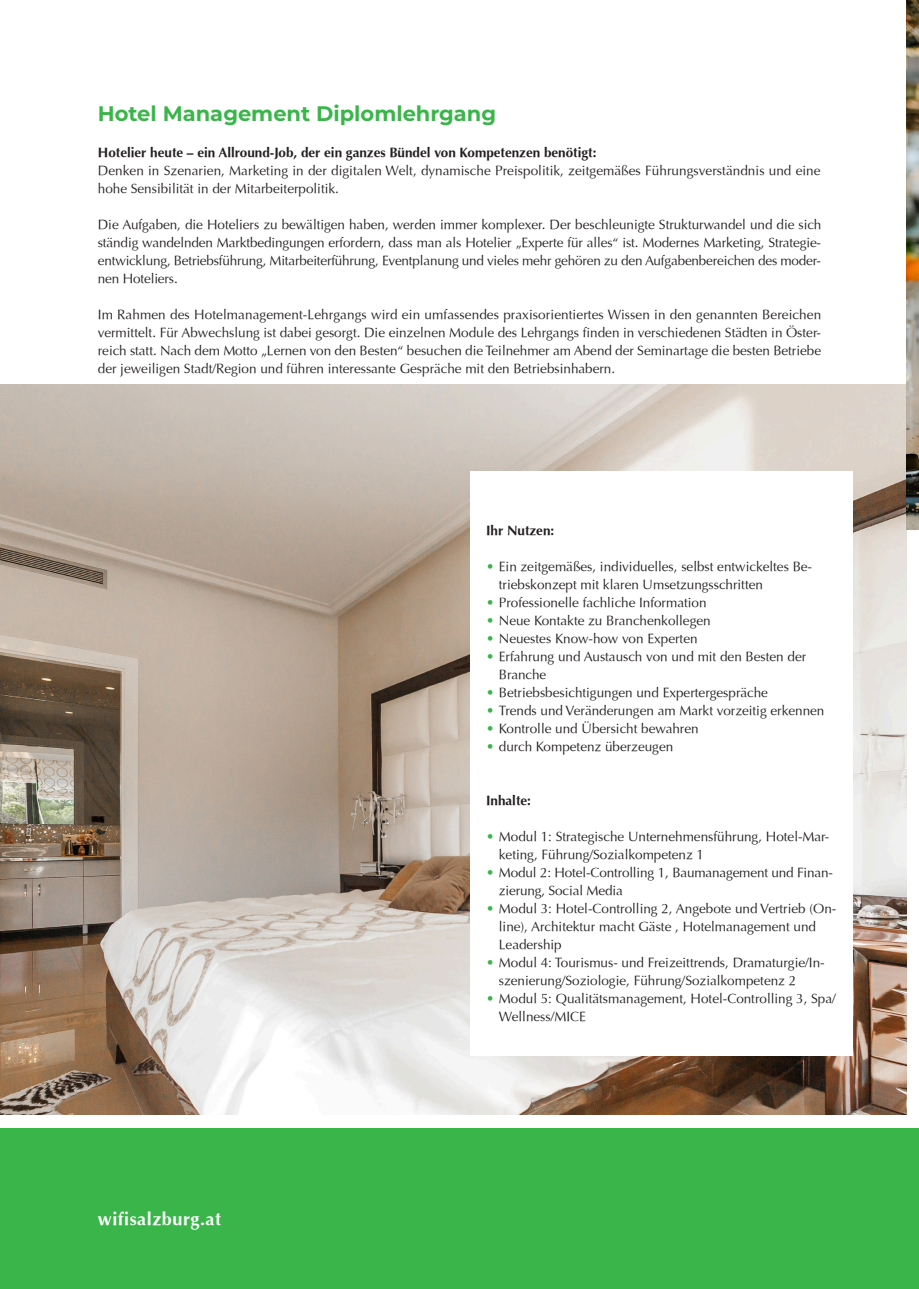
<style>
.page{position:relative;width:919px;height:1289px;background:#fff}
.page>*{position:absolute;margin:0;border:0;box-sizing:border-box;transform-origin:0 0}
._6_copy_8pt{font:700 21px "Montserrat";color:#3ab54a}
.t1{font:700 18px "Optima";letter-spacing:.03em;color:#fff}
._6_copy_8pt-2{font:13.5px/18px "Optima";color:#231f20}
._6_copy_8pt-3{font:700 13.5px "Optima";color:#231f20}
.s1{color:#3ab54a}
</style>
<div class="page">
<img style="left:0;top:385px;width:906px;height:729px">
<div style="left:470px;top:471px;width:383px;height:585px;background:#fff"></div>
<div style="left:1px;top:1128px;width:917px;height:160px;background:#3ab54a"></div>
<img style="left:906px;top:0;width:12px;height:529px">
<p class="_6_copy_8pt" style="left:98px;top:98px;width:400px">Hotel Management Diplomlehrgang</p>
<p class="_6_copy_8pt-3" style="left:98px;top:144px;width:500px">Hotelier heute – ein Allround-Job, der ein ganzes Bündel von Kompetenzen benötigt:</p>
<p class="_6_copy_8pt-2" style="left:98px;top:161px;width:724px">Denken in Szenarien, Marketing in der digitalen Welt, dynamische Preispolitik, zeitgemäßes Führungsverständnis und eine hohe Sensibilität in der Mitarbeiterpolitik.</p>
<p class="_6_copy_8pt-2" style="left:98px;top:215px;width:725px;text-align:justify">Die Aufgaben, die Hoteliers zu bewältigen haben, werden immer komplexer. Der beschleunigte Strukturwandel und die sich ständig wandelnden Marktbedingungen erfordern, dass man als Hotelier „Experte für alles“ ist. Modernes Marketing, Strategie&shy;entwicklung, Betriebsführung, Mitarbeiterführung, Eventplanung und vieles mehr gehören zu den Aufgabenbereichen des moder&shy;nen Hoteliers.</p>
<p class="_6_copy_8pt-2" style="left:98px;top:305px;width:724px;text-align:justify">Im Rahmen des Hotelmanagement-Lehrgangs wird ein umfassendes praxisorientiertes Wissen in den genannten Bereichen vermittelt. Für Abwechslung ist dabei gesorgt. Die einzelnen Module des Lehrgangs finden in verschiedenen Städten in Öster&shy;reich statt. Nach dem Motto „Lernen von den Besten“ besuchen die Teilnehmer am Abend der Seminartage die besten Betriebe der jeweiligen Stadt/Region und führen interessante Gespräche mit den Betriebsinhabern.</p>
<p class="_6_copy_8pt-3" style="left:486px;top:522px;width:70px">Ihr Nutzen:</p>
<p class="_6_copy_8pt-2" style="left:499px;top:557px;width:315px;text-indent:-13px"><span class="s1">•</span> Ein zeitgemäßes, individuelles, selbst entwickeltes Be&shy;triebskonzept mit klaren Umsetzungsschritten</p>
<p class="_6_copy_8pt-2" style="left:486px;top:593px;width:222px"><span class="s1">•</span> Professionelle fachliche Information</p>
<p class="_6_copy_8pt-2" style="left:486px;top:611px;width:226px"><span class="s1">•</span> Neue Kontakte zu Branchenkollegen</p>
<p class="_6_copy_8pt-2" style="left:486px;top:629px;width:213px"><span class="s1">•</span> Neuestes Know-how von Experten</p>
<p class="_6_copy_8pt-2" style="left:499px;top:647px;width:309px;text-indent:-13px"><span class="s1">•</span> Erfahrung und Austausch von und mit den Besten der<br>Branche</p>
<p class="_6_copy_8pt-2" style="left:486px;top:683px;width:283px"><span class="s1">•</span> Betriebsbesichtigungen und Expertergespräche</p>
<p class="_6_copy_8pt-2" style="left:486px;top:701px;width:340px"><span class="s1">•</span> Trends und Veränderungen am Markt vorzeitig erkennen</p>
<p class="_6_copy_8pt-2" style="left:486px;top:719px;width:214px"><span class="s1">•</span> Kontrolle und Übersicht bewahren</p>
<p class="_6_copy_8pt-2" style="left:486px;top:737px;width:189px"><span class="s1">•</span> durch Kompetenz überzeugen</p>
<p class="t1" style="left:98px;top:1208px;width:125px">wifisalzburg.at</p>
<p class="_6_copy_8pt-3" style="left:486px;top:792px;width:46px">Inhalte:</p>
<p class="_6_copy_8pt-2" style="left:499px;top:827px;width:332px;text-indent:-13px"><span class="s1">•</span> Modul 1: Strategische Unternehmensführung, Hotel-Mar&shy;keting, Führung/Sozialkompetenz 1</p>
<p class="_6_copy_8pt-2" style="left:499px;top:863px;width:335px;text-indent:-13px"><span class="s1">•</span> Modul 2: Hotel-Controlling 1, Baumanagement und Finan&shy;zierung, Social Media</p>
<p class="_6_copy_8pt-2" style="left:499px;top:899px;width:339px;text-indent:-13px"><span class="s1">•</span> Modul 3: Hotel-Controlling 2, Angebote und Vertrieb (On&shy;line), Architektur macht Gäste , Hotelmanagement und<br>Leadership</p>
<p class="_6_copy_8pt-2" style="left:499px;top:953px;width:327px;text-indent:-13px"><span class="s1">•</span> Modul 4: Tourismus- und Freizeittrends, Dramaturgie/In&shy;szenierung/Soziologie, Führung/Sozialkompetenz 2</p>
<p class="_6_copy_8pt-2" style="left:499px;top:989px;width:338px;text-indent:-13px"><span class="s1">•</span> Modul 5: Qualitätsmanagement, Hotel-Controlling 3, Spa/<br>Wellness/MICE</p>
</div>
